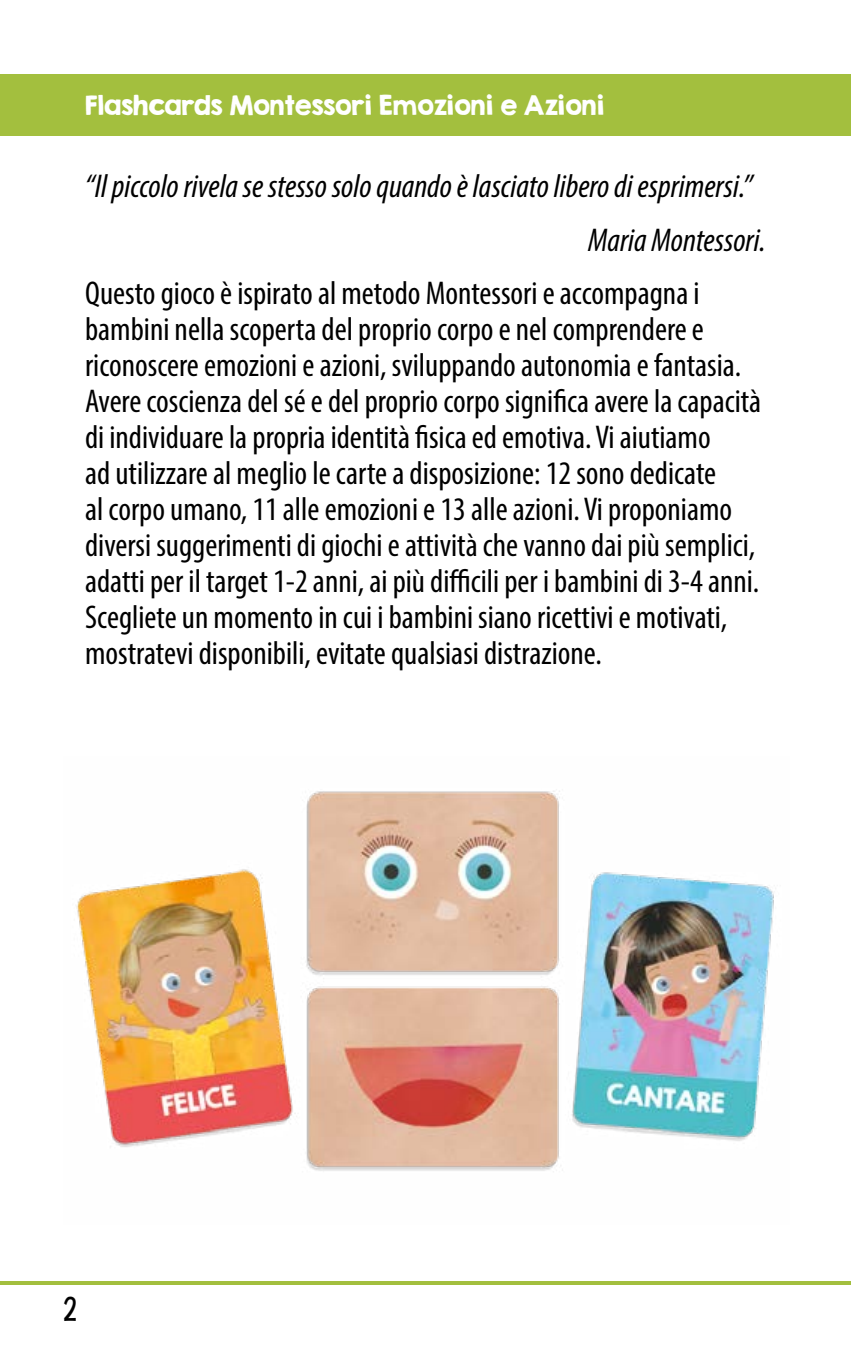
<style>
.page{position:relative;width:851px;height:1361px;background:#fff}
.page>*{position:absolute;margin:0;border:0;box-sizing:border-box;transform-origin:0 0}
.t1{font:condensed 33px/36px "Myriad Pro";color:#000}
.t2{font:italic condensed 33px/53.7px "Myriad Pro";color:#000}
.t3{font:24.9px "KG She Persisted";color:#000}
.t4{font:24px "KG Second Chances Solid";color:#fff}
</style>
<div class="page">
<hr style="left:0;top:1281px;width:850px;height:3px;background:#a3bf3e">
<div style="left:0;top:74px;width:850px;height:62px;background:#a3bf3e"></div>
<img style="left:76px;top:791px;width:698px;height:380px">
<p class="t4" style="left:85px;top:90px;width:521px">Flashcards Montessori Emozioni e Azioni</p>
<p class="t2" style="left:588px;top:159px;width:179px;text-indent:-503px">“Il piccolo rivela se stesso solo quando è lasciato libero di esprimersi.”<br>Maria Montessori.</p>
<p class="t1" style="left:85px;top:275px;width:677px">Questo gioco è ispirato al metodo Montessori e accompagna i bambini nella scoperta del proprio corpo e nel comprendere e riconoscere emozioni e azioni, sviluppando autonomia e fantasia.<br>Avere coscienza del sé e del proprio corpo significa avere la capacità di individuare la propria identità fisica ed emotiva. Vi aiutiamo<br>ad utilizzare al meglio le carte a disposizione: 12 sono dedicate<br>al corpo umano, 11 alle emozioni e 13 alle azioni. Vi proponiamo diversi suggerimenti di giochi e attività che vanno dai più semplici, adatti per il target 1-2 anni, ai più difficili per i bambini di 3-4 anni.<br>Scegliete un momento in cui i bambini siano ricettivi e motivati, mostratevi disponibili, evitate qualsiasi distrazione.</p>
<p class="t3" style="left:64px;top:1290px;width:14px">2</p>
</div>
